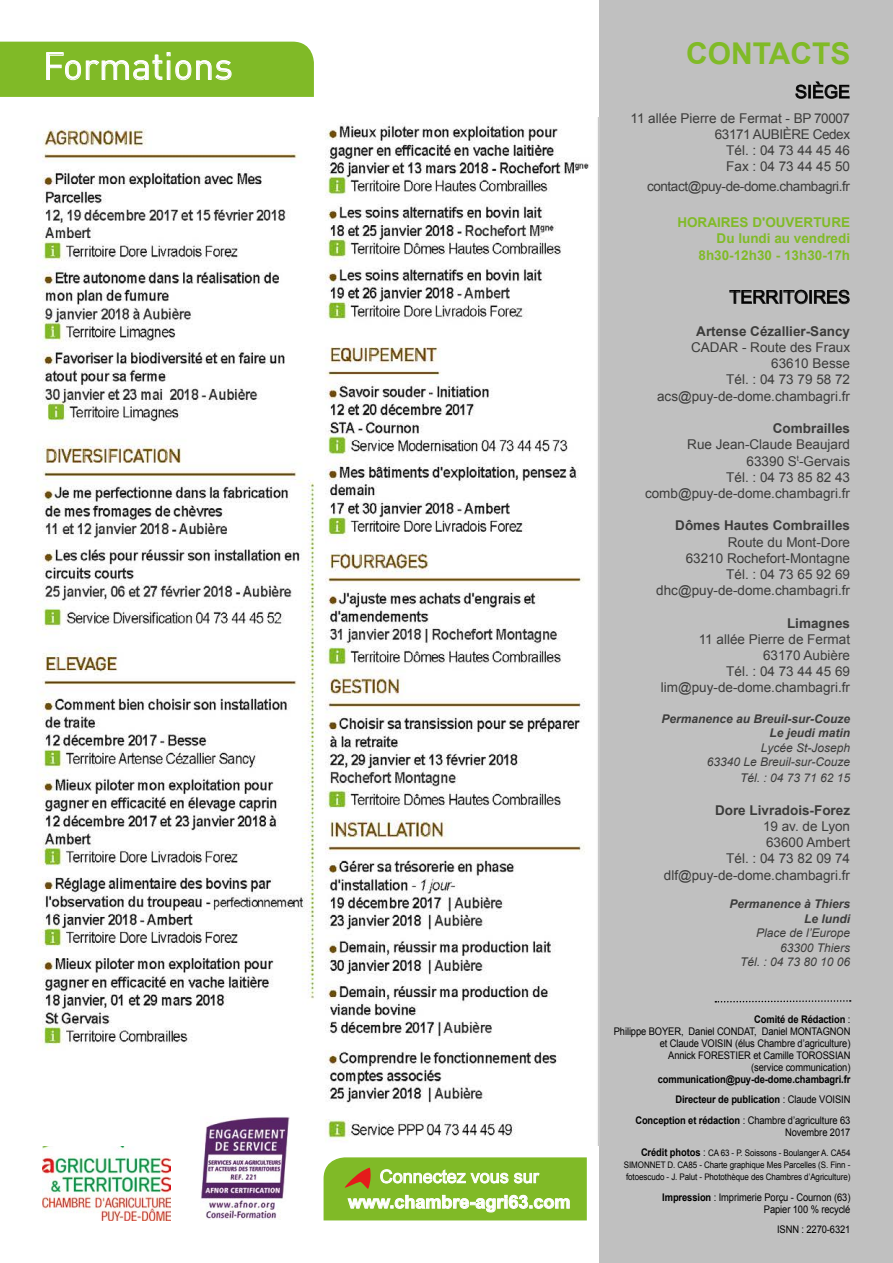
<style>
.page{position:relative;width:893px;height:1263px;background:#fff}
.page>*{position:absolute;margin:0;border:0;box-sizing:border-box;transform-origin:0 0}
.t1{font:37.5px "DIN";color:#fff}
.t2{font:700 30px "Arial";color:#80ba27}
.t3{font:700 18px "Arial";color:#fff}
.t4{font:18px "Arial";color:#fff}
.t5{font:18px "Arial";color:#000}
.t6{font:13.5px/16.2px "Arial";color:#3c3c3b;text-align:right}
.t7{font:700 13.5px "Arial";color:#3c3c3b}
.t8{font:700 13.5px/16.2px "Arial";color:#80ba27;text-align:right}
.t9{font:13.5px "Arial";letter-spacing:-.03em;color:#3c3c3b}
.t10{font:italic 12px/14.4px "Arial";color:#3c3c3b;text-align:right}
.t11{font:italic 700 12px/14.4px "Arial";color:#3c3c3b;text-align:right}
.t12{font:10.5px/12px "Arial";letter-spacing:-.01em;color:#000;text-align:right;scale:.89 1}
.t13{font:700 10.5px/20.5px "Arial";letter-spacing:-.01em;color:#000;text-align:right;scale:.89 1}
.t14{font:9px/12px "Arial";letter-spacing:-.01em;color:#000;text-align:justify;scale:.89 1}
.s1{font-weight:700}
.s2{font-weight:400}
.s3{font-weight:700;font-size:10.5px}
.s4{font-size:10.5px}
</style>
<div class="page">
<div style="left:599px;top:0;width:294px;height:1263px;background:#c0c0c0"></div>
<img style="left:43px;top:1146px;width:127px;height:74px">
<svg style="left:324px;top:1157px;width:263px;height:63px;background:#91c041"></svg>
<svg style="left:796px;top:82px;width:53px;height:16px"></svg>
<svg style="left:730px;top:290px;width:119px;height:14px"></svg>
<svg style="left:715px;top:1000px;width:136px;height:3px"></svg>
<svg style="left:0;top:42px;width:314px;height:55px;background:#87be34"></svg>
<img style="left:37px;top:117px;width:562px;height:1029px">
<img style="left:201px;top:1116px;width:89px;height:103px">
<h1 class="t1" style="left:43px;top:43px;width:192px">Formations</h1>
<h3 class="t4" style="left:380px;top:1164px;width:161px">Connectez vous sur</h3>
<h3 class="t3" style="left:348px;top:1190px;width:224px">www.chambre-agri63.com</h3>
<h2 class="t2" style="left:686px;top:34px;width:166px">CONTACTS</h2>
<h3 class="t5" style="left:795px;top:80px;width:57px">SIÈGE</h3>
<p class="t6" style="left:631px;top:110px;width:221px">11 allée Pierre de Fermat - BP 70007<br>63171 AUBIÈRE Cedex<br>Tél. : 04 73 44 45 46<br>Fax : 04 73 44 45 50</p>
<p class="t9" style="left:647px;top:178px;width:204px">contact@puy-de-dome.chambagri.fr</p>
<p class="t8" style="left:677px;top:215px;width:174px">HORAIRES D'OUVERTURE<br>Du lundi au vendredi<br>8h30-12h30 - 13h30-17h</p>
<h3 class="t5" style="left:729px;top:285px;width:122px">TERRITOIRES</h3>
<p class="t7" style="left:696px;top:322px;width:155px">Artense Cézallier-Sancy</p>
<p class="t6" style="left:657px;top:339px;width:195px">CADAR - Route des Fraux<br>63610 Besse<br>Tél. : 04 73 79 58 72 acs@puy-de-dome.chambagri.fr</p>
<p class="t7" style="left:773px;top:419px;width:79px">Combrailles</p>
<p class="t6" style="left:645px;top:437px;width:207px">Rue Jean-Claude Beaujard<br>63390 S<sup>t</sup>-Gervais<br>Tél. : 04 73 85 82 43 comb@puy-de-dome.chambagri.fr</p>
<p class="t7" style="left:675px;top:517px;width:176px">Dômes Hautes Combrailles</p>
<p class="t6" style="left:656px;top:534px;width:195px">Route du Mont-Dore<br>63210 Rochefort-Montagne<br>Tél. : 04 73 65 92 69 dhc@puy-de-dome.chambagri.fr</p>
<p class="t7" style="left:787px;top:614px;width:65px">Limagnes</p>
<p class="t6" style="left:661px;top:631px;width:191px">11 allée Pierre de Fermat<br>63170 Aubière<br>Tél. : 04 73 44 45 69 lim@puy-de-dome.chambagri.fr</p>
<p class="t11" style="left:661px;top:712px;width:190px">Permanence au Breuil-sur-Couze<br>Le jeudi matin</p>
<p class="t10" style="left:707px;top:740px;width:145px">Lycée St-Joseph<br>63340 Le Breuil-sur-Couze</p>
<p class="t10" style="left:740px;top:771px;width:112px">Tél. : 04 73 71 62 15</p>
<p class="t7" style="left:715px;top:801px;width:137px">Dore Livradois-Forez</p>
<p class="t6" style="left:664px;top:818px;width:188px">19 av. de Lyon<br>63600 Ambert<br>Tél. : 04 73 82 09 74 dlf@puy-de-dome.chambagri.fr</p>
<p class="t11" style="left:729px;top:897px;width:122px">Permanence à Thiers<br>Le lundi</p>
<p class="t10" style="left:740px;top:926px;width:112px">Place de l’Europe<br>63300 Thiers<br>Tél. : 04 73 80 10 06</p>
<p class="t12" style="left:614px;top:1013px;width:267px"><span class="s1">Comité de Rédaction</span> :<br>Philippe BOYER, Daniel CONDAT, Daniel MONTAGNON et Claude VOISIN (élus Chambre d’agriculture)<br>Annick FORESTIER et Camille TOROSSIAN<br>(service communication)</p>
<p class="t13" style="left:635px;top:1069px;width:243px">communication@puy-de-dome.chambagri.fr<br>Directeur de publication <span class="s2">: Claude VOISIN<br></span>Conception et rédaction <span class="s2">: Chambre d’agriculture 63</span></p>
<p class="t12" style="left:785px;top:1126px;width:75px">Novembre 2017</p>
<p class="t14" style="left:624px;top:1147px;width:256px;text-indent:17px"><span class="s3">Crédit photos</span> <span class="s4">:</span> CA 63 - P. Soissons - Boulanger A. CA54<br>SIMONNET D. CA85 - Charte graphique Mes Parcelles (S. Finn - fotoescudo - J. Palut - Photothèque des Chambres d’Agriculture)</p>
<p class="t12" style="left:662px;top:1191px;width:213px"><span class="s1">Impression</span> : Imprimerie Porçu - Cournon (63)<br>Papier 100 % recyclé</p>
<p class="t12" style="left:777px;top:1224px;width:84px">ISNN : 2270-6321</p>
</div>
